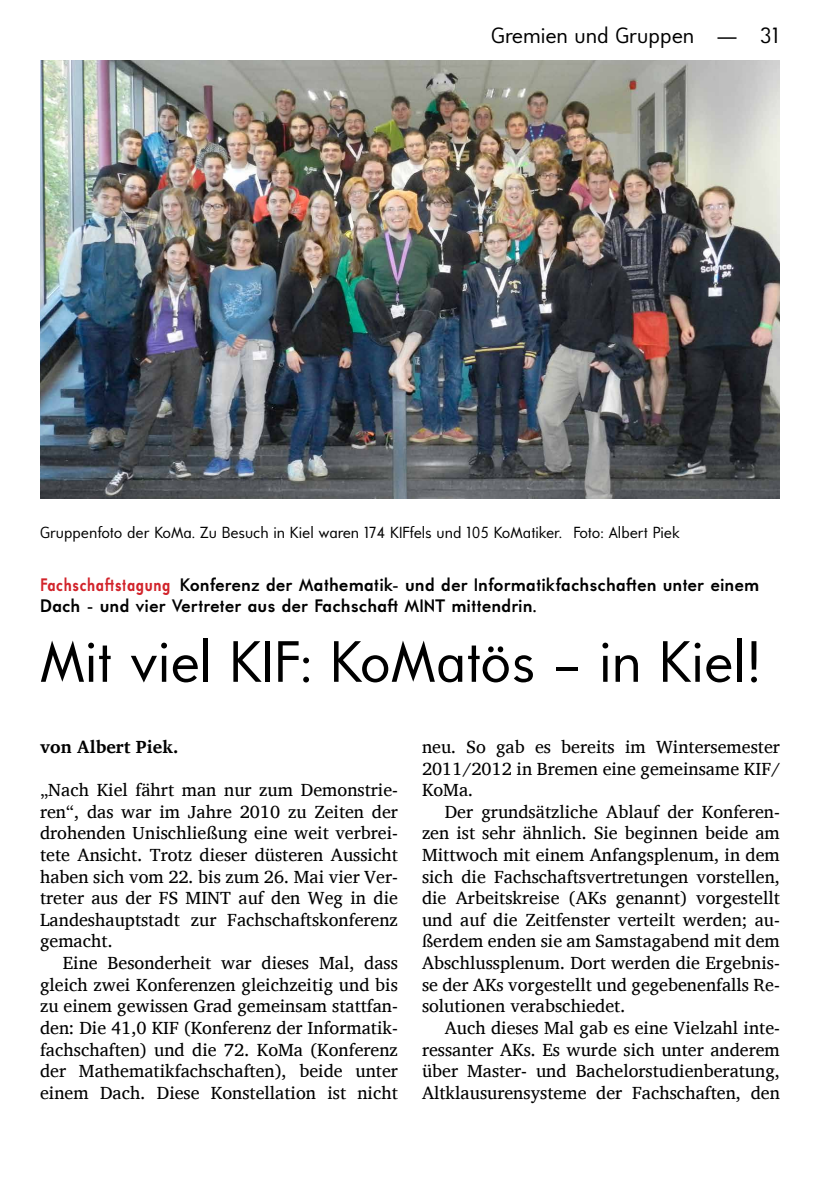
<style>
.page{position:relative;width:840px;height:1191px;background:#fff}
.page>*{position:absolute;margin:0;border:0;box-sizing:border-box;transform-origin:0 0}
.t1{font:58px "Universalis ADF Std";color:#000}
.t2{font:22px "Universalis ADF Std";color:#000}
.t3{font:18px/21.6px "Charis SIL Compact";color:#000;text-align:justify}
.t4{font:700 18px/21.6px "Universalis ADF Std";color:#000}
.t5{font:700 18px "Charis SIL Compact";color:#000}
.t6{font:16px "Universalis ADF Std";color:#000}
.s1{font-stretch:condensed;color:#d2232a}
</style>
<div class="page">
<img style="left:40px;top:60px;width:739px;height:438px">
<p class="t2" style="left:491px;top:22px;width:289px">Gremien und Gruppen — 31</p>
<p class="t6" style="left:40px;top:523px;width:641px">Gruppenfoto der KoMa. Zu Besuch in Kiel waren 174 KIFfels und 105 KoMatiker. Foto: Albert Piek</p>
<p class="t4" style="left:40px;top:573px;width:720px"><span class="s1">Fachschaftstagung</span> Konferenz der Mathematik- und der Informatikfachschaften unter einem<br>Dach - und vier Vertreter aus der Fachschaft MINT mittendrin.</p>
<h1 class="t1" style="left:40px;top:626px;width:723px">Mit viel KIF: KoMatös – in Kiel!</h1>
<p class="t5" style="left:40px;top:736px;width:140px">von Albert Piek.</p>
<p class="t3" style="left:40px;top:779px;width:359px">„Nach Kiel fährt man nur zum Demonstrie&shy;ren“, das war im Jahre 2010 zu Zeiten der drohenden Unischließung eine weit verbrei&shy;tete Ansicht. Trotz dieser düsteren Aussicht haben sich vom 22. bis zum 26. Mai vier Ver&shy;treter aus der FS MINT auf den Weg in die Landeshauptstadt zur Fachschaftskonferenz gemacht.</p>
<p class="t3" style="left:40px;top:952px;width:359px;text-indent:23px">Eine Besonderheit war dieses Mal, dass gleich zwei Konferenzen gleichzeitig und bis zu einem gewissen Grad gemeinsam stattfan&shy;den: Die 41,0 KIF (Konferenz der Informatik&shy;fachschaften) und die 72. KoMa (Konferenz der Mathematikfachschaften), beide unter einem Dach. Diese Konstellation ist nicht</p>
<p class="t3" style="left:422px;top:736px;width:359px">neu. So gab es bereits im Wintersemester 2011/2012 in Bremen eine gemeinsame KIF/ KoMa.</p>
<p class="t3" style="left:422px;top:801px;width:359px;text-indent:23px">Der grundsätzliche Ablauf der Konferen&shy;zen ist sehr ähnlich. Sie beginnen beide am Mittwoch mit einem Anfangsplenum, in dem sich die Fachschaftsvertretungen vorstellen, die Arbeitskreise (AKs genannt) vorgestellt und auf die Zeitfenster verteilt werden; au&shy;ßerdem enden sie am Samstagabend mit dem Abschlussplenum. Dort werden die Ergebnis&shy;se der AKs vorgestellt und gegebenenfalls Re&shy;solutionen verabschiedet.</p>
<p class="t3" style="left:422px;top:1017px;width:359px;text-indent:23px">Auch dieses Mal gab es eine Vielzahl inte&shy;ressanter AKs. Es wurde sich unter anderem über Master- und Bachelorstudienberatung, Altklausurensysteme der Fachschaften, den</p>
</div>
